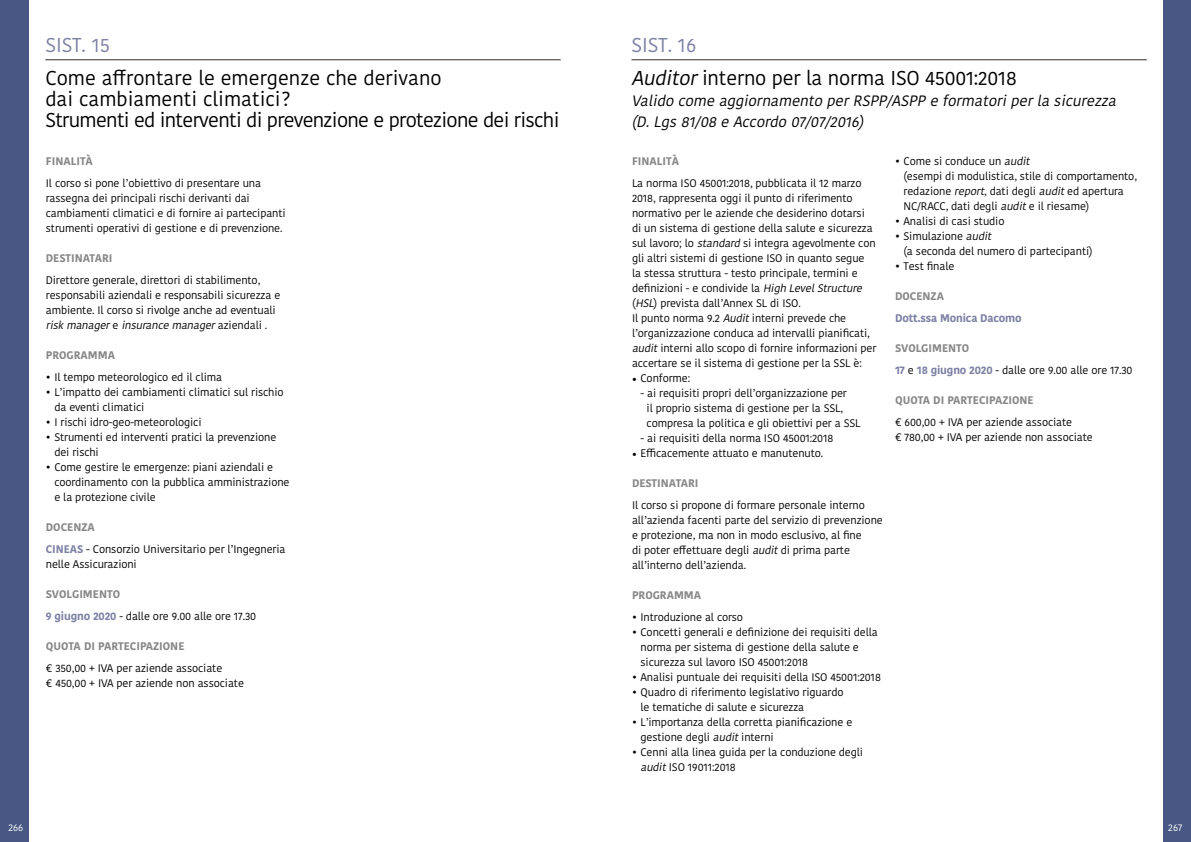
<style>
.page{position:relative;width:1191px;height:842px;background:#fff}
.page>*{position:absolute;margin:0;border:0;box-sizing:border-box;transform-origin:0 0}
.t1{font:20px/21px "Kohinoor Devanagari";letter-spacing:-.01em;color:#000}
.t2{font:20px "Kohinoor Devanagari";color:#7d81a4}
.t3{font:italic 15px/21px "Kohinoor Devanagari";color:#000}
.t4{font:11px/15px "Kohinoor Devanagari";letter-spacing:-.01em;color:#000}
.t5{font:700 11px "Kohinoor Devanagari";color:#878787}
.t6{font:700 11px "Kohinoor Devanagari";letter-spacing:-.01em;color:#7d81a4}
.t7{font:10px "Kohinoor Devanagari";color:#fff}
.s1{font-style:italic}
.s2{font-weight:700;color:#878787}
.s3{font-weight:700;color:#7d81a4}
.s4{color:#7d81a4}
.s5{font-family:"Minion Pro";font-size:12px}
</style>
<div class="page">
<div style="left:1163px;top:0;width:28px;height:842px;background:#485783"></div>
<div style="left:0;top:0;width:28px;height:842px;background:#485783"></div>
<hr style="left:631px;top:60px;width:515px;height:1px;background:#372b21">
<hr style="left:45px;top:60px;width:515px;height:1px;background:#372b21">
<h1 class="t2" style="left:45px;top:34px;width:66px">SIST. 15</h1>
<h1 class="t1" style="left:45px;top:67px;width:515px">Come affrontare le emergenze che derivano<br>dai cambiamenti climatici?<br>Strumenti ed interventi di prevenzione e protezione dei rischi</h1>
<p class="t5" style="left:46px;top:151px;width:49px">FINALITÀ</p>
<p class="t4" style="left:46px;top:175px;width:241px">Il corso si pone l’obiettivo di presentare una rassegna dei principali rischi derivanti dai cambiamenti climatici e di fornire ai partecipanti strumenti operativi di gestione e di prevenzione.</p>
<p class="t5" style="left:46px;top:248px;width:68px">DESTINATARI</p>
<p class="t4" style="left:46px;top:272px;width:236px">Direttore generale, direttori di stabilimento, responsabili aziendali e responsabili sicurezza e ambiente. Il corso si rivolge anche ad eventuali <span class="s1">riskmanager</span>e <span class="s1">insurancemanager</span>a z i e n d a l i .</p>
<p class="t5" style="left:46px;top:345px;width:71px">PROGRAMMA</p>
<p class="t4" style="left:46px;top:369px;width:178px">• Il tempo meteorologico ed il clima</p>
<p class="t4" style="left:54px;top:384px;width:231px;text-indent:-9px">• L’impatto dei cambiamenti climatici sul rischio da eventi climatici</p>
<p class="t4" style="left:46px;top:414px;width:157px">• I rischi idro-geo-meteorologici</p>
<p class="t4" style="left:54px;top:429px;width:223px;text-indent:-9px">• Strumenti ed interventi pratici la prevenzione dei rischi</p>
<p class="t4" style="left:54px;top:459px;width:237px;text-indent:-9px">• Come gestire le emergenze: piani aziendali e coordinamento con la pubblica amministrazione e la protezione civile</p>
<p class="t4" style="left:46px;top:516px;width:241px;line-height:22px"><span class="s2">DOCENZA<br></span><span class="s3">CINEAS</span> - Consorzio Universitario per l’Ingegneria</p>
<p class="t4" style="left:46px;top:556px;width:92px">nelle Assicurazioni</p>
<p class="t4" style="left:46px;top:583px;width:212px;line-height:22px"><span class="s2">SVOLGIMENTO<br></span><span class="s3">9 giugno 2020</span> - dalle ore 9.00 alle ore 17.30</p>
<p class="t5" style="left:46px;top:636px;width:140px">QUOTA DI PARTECIPAZIONE</p>
<p class="t4" style="left:46px;top:660px;width:200px">€ 350,00 + IVA per aziende associate<br>€ 450,00 + IVA per aziende non associate</p>
<h1 class="t1" style="left:631px;top:29px;width:387px;line-height:32.6px"><span class="s4">SIST. 16<br></span><span class="s1">Auditor</span>interno per la norma ISO 45001:2018</h1>
<h2 class="t3" style="left:631px;top:90px;width:490px">Valido comeaggiornamento perRSPP/ASPP eformatoriperla sicurezza (D.Lgs81/08eAccordo 07/07/2016)</h2>
<p class="t5" style="left:632px;top:151px;width:49px">FINALITÀ</p>
<p class="t4" style="left:632px;top:175px;width:246px">La norma ISO 45001:2018, pubblicata il 12 marzo 2018, rappresenta oggi il punto di riferimento normativo per le aziende che desiderino dotarsi di un sistema di gestione della salute e sicurezza sul lavoro; lo <span class="s1">standard</span>si integra agevolmente con gli altri sistemi di gestione ISO in quanto segue<br>la stessa struttura - testo principale, termini e definizioni - e condivide la <span class="s1">High LevelStructure </span>(<span class="s1">HSL</span>) prevista dall’Annex SL di ISO.<br>Il punto norma 9.2 <span class="s1">Audit</span>interni prevede che l’organizzazione conduca ad intervalli pianificati, <span class="s1">audit</span>interni allo scopo di fornire informazioni per accertare se il sistema di gestione per la SSL è:</p>
<p class="t4" style="left:632px;top:370px;width:60px"><span class="s5">•</span> Conforme:</p>
<p class="t4" style="left:646px;top:385px;width:215px;text-indent:-6px">- ai requisiti propri dell’organizzazione per<br>il proprio sistema di gestione per la SSL, compresa la politica e gli obiettivi per a SSL</p>
<p class="t4" style="left:640px;top:430px;width:194px">- ai requisiti della norma ISO 45001:2018</p>
<p class="t4" style="left:632px;top:445px;width:193px"><span class="s5">•</span> Efficacemente attuato e manutenuto.</p>
<p class="t5" style="left:632px;top:473px;width:68px">DESTINATARI</p>
<p class="t4" style="left:632px;top:497px;width:252px">Il corso si propone di formare personale interno all’azienda facenti parte del servizio di prevenzione e protezione, ma non in modo esclusivo, al fine<br>di poter effettuare degli <span class="s1">audit</span>di prima parte all’interno dell’azienda.</p>
<p class="t5" style="left:632px;top:585px;width:71px">PROGRAMMA</p>
<p class="t4" style="left:632px;top:609px;width:113px">• Introduzione al corso</p>
<p class="t4" style="left:640px;top:624px;width:239px;text-indent:-9px">• Concetti generali e definizione dei requisiti della norma per sistema di gestione della salute e sicurezza sul lavoro ISO 45001:2018</p>
<p class="t4" style="left:632px;top:669px;width:250px">• Analisi puntuale dei requisiti della ISO 45001:2018</p>
<p class="t4" style="left:640px;top:684px;width:204px;text-indent:-9px">• Quadro di riferimento legislativo riguardo le tematiche di salute e sicurezza</p>
<p class="t4" style="left:640px;top:714px;width:213px;text-indent:-9px">• L’importanza della corretta pianificazione e gestione degli <span class="s1">audit</span>interni</p>
<p class="t4" style="left:640px;top:744px;width:224px;text-indent:-9px">• Cenni alla linea guida per la conduzione degli <span class="s1">audit</span>ISO 19011:2018</p>
<p class="t4" style="left:903px;top:153px;width:235px;text-indent:-9px">• Come si conduce un <span class="s1">audit<br></span>(esempi di modulistica, stile di comportamento, redazione <span class="s1">report</span>, dati degli <span class="s1">audit</span>ed apertura NC/RACC, dati degli <span class="s1">audit</span>e il riesame)</p>
<p class="t4" style="left:895px;top:213px;width:111px">• Analisi di casi studio</p>
<p class="t4" style="left:903px;top:228px;width:191px;text-indent:-9px">• Simulazione <span class="s1">audit<br></span>(a seconda del numero di partecipanti)</p>
<p class="t4" style="left:895px;top:258px;width:61px">• Test finale</p>
<p class="t5" style="left:895px;top:286px;width:51px">DOCENZA</p>
<p class="t6" style="left:895px;top:308px;width:128px">Dott.ssa Monica Dacomo</p>
<p class="t4" style="left:895px;top:337px;width:239px;line-height:22px"><span class="s2">SVOLGIMENTO<br></span><span class="s3">17</span> e <span class="s3">18 giugno 2020</span> - dalle ore 9.00 alle ore 17.30</p>
<p class="t5" style="left:895px;top:390px;width:140px">QUOTA DI PARTECIPAZIONE</p>
<p class="t4" style="left:895px;top:414px;width:199px">€ 600,00 + IVA per aziende associate<br>€ 780,00 + IVA per aziende non associate</p>
<p class="t7" style="left:9px;top:821px;width:16px">266</p>
<p class="t7" style="left:1168px;top:821px;width:16px">267</p>
</div>
